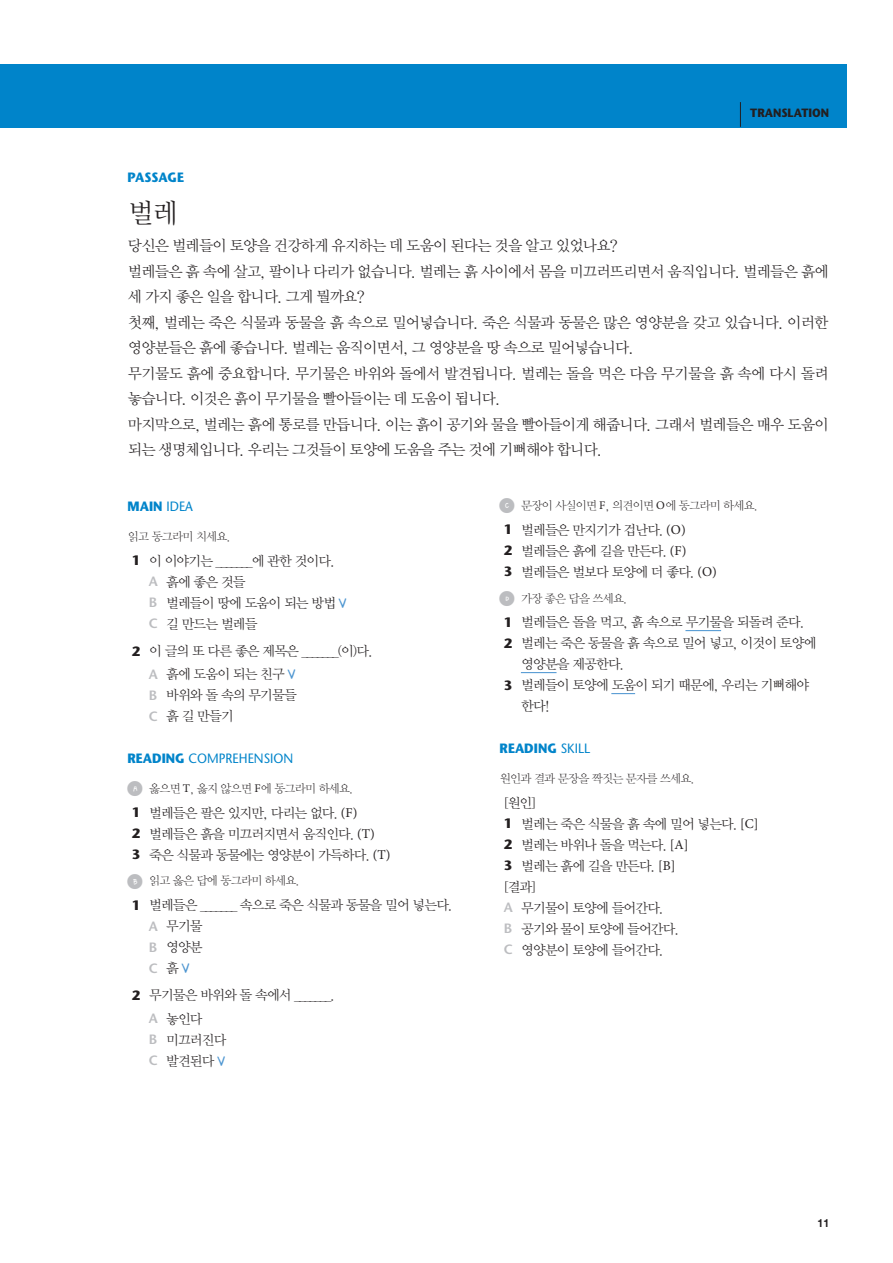
<style>
.page{position:relative;width:893px;height:1263px;background:#fff}
.page>*{position:absolute;margin:0;border:0;box-sizing:border-box;transform-origin:0 0}
.t1{font:27px "Y Mj O12";color:#231f20}
.t2{font:15px/25.5px "Y Mj O12";letter-spacing:-.1em;color:#231f20}
.t3{font:13.5px/21px "Y Mj O12";letter-spacing:-.12em;color:#231f20}
.t4{font:700 13.5px "Stone Sans";color:#0084ca;scale:.93 1}
.t5{font:13.5px "Stone Sans";color:#0084ca;scale:.93 1}
.t6{font:600 13.5px "Stone Sans";color:#bcbdc0}
.t7{font:700 12px "Stone Sans";color:#231f20;scale:.93 1}
.t8{font:11.7px "Y Mj O11";letter-spacing:-.12em;color:#231f20}
.t9{font:700 11.25px "Helvetica Neue";color:#231f20;scale:.93 1}
.s1{font-weight:400}
.s2{font-family:"Stone Sans";font-weight:700}
.s3{font-family:"Stone Sans";font-weight:600;color:#bcbdc0}
.s4{font-family:"Scrogglet";color:#4e96d1}
.s5{font-weight:700}
.s6{font-family:"Jang NUM Kwang Soo";font-size:15px;color:#bcbdc0}
.s7{font-family:"Minion Pro"}
.s8{font-family:"Y Mj O12";font-weight:400;color:#231f20}
.s9{font-family:"Scrogglet";font-weight:400;color:#4e96d1}
</style>
<div class="page">
<div style="left:0;top:64px;width:846px;height:64px;background:#0084ca"></div>
<svg style="left:740px;top:102px;width:1px;height:25px"></svg>
<hr style="left:685px;top:630px;width:36px;height:1px;background:#4e96d1">
<hr style="left:521px;top:672px;width:36px;height:1px;background:#4e96d1">
<svg style="left:611px;top:693px;width:24px;height:1px"></svg>
<p class="t7" style="left:750px;top:105px;width:86px">TRANSLATION</p>
<p class="t4" style="left:128px;top:168px;width:62px">PASSAGE</p>
<h1 class="t1" style="left:128px;top:196px;width:53px">벌레</h1>
<p class="t2" style="left:128px;top:233px;width:703px">당신은 벌레들이 토양을 건강하게 유지하는 데 도움이 된다는 것을 알고 있었나요?<br>벌레들은 흙 속에 살고, 팔이나 다리가 없습니다. 벌레는 흙 사이에서 몸을 미끄러뜨리면서 움직입니다. 벌레들은 흙에 세 가지 좋은 일을 합니다. 그게 뭘까요?<br>첫째, 벌레는 죽은 식물과 동물을 흙 속으로 밀어넣습니다. 죽은 식물과 동물은 많은 영양분을 갖고 있습니다. 이러한 영양분들은 흙에 좋습니다. 벌레는 움직이면서, 그 영양분을 땅 속으로 밀어넣습니다.<br>무기물도 흙에 중요합니다. 무기물은 바위와 돌에서 발견됩니다. 벌레는 돌을 먹은 다음 무기물을 흙 속에 다시 돌려 놓습니다. 이것은 흙이 무기물을 빨아들이는 데 도움이 됩니다.<br>마지막으로, 벌레는 흙에 통로를 만듭니다. 이는 흙이 공기와 물을 빨아들이게 해줍니다. 그래서 벌레들은 매우 도움이 되는 생명체입니다. 우리는 그것들이 토양에 도움을 주는 것에 기뻐해야 합니다.</p>
<p class="t4" style="left:128px;top:498px;width:72px">MAIN <span class="s1">I DEA</span></p>
<p class="t8" style="left:128px;top:529px;width:105px">읽고 동그라미 치세요.</p>
<p class="t3" style="left:149px;top:550px;width:200px;text-indent:-17px"><span class="s2">1</span> 이 이야기는 _______에 관한 것이다.<br><span class="s3">A</span> 흙에 좋은 것들<br><span class="s3">B</span> 벌레들이 땅에 도움이 되는 방법 <span class="s4">V<br></span><span class="s3">C</span> 길 만드는 벌레들</p>
<p class="t3" style="left:149px;top:639px;width:226px;line-height:23.1px;text-indent:-17px"><span class="s2">2</span> 이 글의 또 다른 좋은 제목은 _______(이)다.<br><span class="s3">A</span> 흙에 도움이 되는 친구 <span class="s4">V</span></p>
<p class="t3" style="left:149px;top:685px;width:150px"><span class="s3">B</span> 바위와 돌 속의 무기물들<br><span class="s3">C</span> 흙 길 만들기</p>
<p class="t5" style="left:128px;top:750px;width:180px"><span class="s5">READING</span> COMPREHENSION</p>
<p class="t8" style="left:128px;top:781px;width:228px"><span class="s6">A</span> 옳으면 <span class="s7">T</span>, 옳지 않으면 <span class="s7">F</span>에 동그라미 하세요.</p>
<p class="t3" style="left:132px;top:802px;width:260px"><span class="s2">1</span> 벌레들은 팔은 있지만, 다리는 없다. <span class="s7">(F)<br></span><span class="s2">2</span> 벌레들은 흙을 미끄러지면서 움직인다. <span class="s7">(T)<br></span><span class="s2">3</span> 죽은 식물과 동물에는 영양분이 가득하다. <span class="s7">(T)</span></p>
<p class="t8" style="left:128px;top:874px;width:174px"><span class="s6">B</span> 읽고 옳은 답에 동그라미 하세요.</p>
<p class="t3" style="left:149px;top:894px;width:306px;text-indent:-17px"><span class="s2">1</span> 벌레들은 _______ 속으로 죽은 식물과 동물을 밀어 넣는다.<br><span class="s3">A</span> 무기물<br><span class="s3">B</span> 영양분</p>
<p class="t6" style="left:149px;top:960px;width:42px">C <span class="s8">흙</span><span class="s9">V</span></p>
<p class="t3" style="left:149px;top:984px;width:188px;line-height:23.1px;text-indent:-17px"><span class="s2">2</span> 무기물은 바위와 돌 속에서 _______.<br><span class="s3">A</span> 놓인다</p>
<p class="t3" style="left:149px;top:1029px;width:80px"><span class="s3">B</span> 미끄러진다<br><span class="s3">C</span> 발견된다 <span class="s4">V</span></p>
<p class="t8" style="left:500px;top:498px;width:260px"><span class="s6">C</span> 문장이 사실이면 <span class="s7">F</span>, 의견이면 <span class="s7">O</span>에 동그라미 하세요.</p>
<p class="t3" style="left:504px;top:519px;width:214px"><span class="s2">1</span> 벌레들은 만지기가 겁난다. <span class="s7">(O)<br></span><span class="s2">2</span> 벌레들은 흙에 길을 만든다. <span class="s7">(F)<br></span><span class="s2">3</span> 벌레들은 벌보다 토양에 더 좋다. <span class="s7">(O)</span></p>
<p class="t8" style="left:500px;top:591px;width:130px"><span class="s6">D</span> 가장 좋은 답을 쓰세요.</p>
<p class="t3" style="left:504px;top:612px;width:303px"><span class="s2">1</span> 벌레들은 돌을 먹고, 흙 속으로 무기물을 되돌려 준다.</p>
<p class="t3" style="left:504px;top:633px;width:314px"><span class="s2">2</span> 벌레는 죽은 동물을 흙 속으로 밀어 넣고, 이것이 토양에</p>
<p class="t3" style="left:521px;top:654px;width:106px">영양분을 제공한다.</p>
<p class="t3" style="left:504px;top:675px;width:307px"><span class="s2">3</span> 벌레들이 토양에 도움이 되기 때문에, 우리는 기뻐해야</p>
<p class="t3" style="left:521px;top:696px;width:30px">한다!</p>
<p class="t4" style="left:500px;top:740px;width:99px">READING <span class="s1">SKILL</span></p>
<p class="t8" style="left:500px;top:771px;width:197px">원인과 결과 문장을 짝짓는 문자를 쓰세요.</p>
<p class="t3" style="left:504px;top:792px;width:256px">[원인]<br><span class="s2">1</span> 벌레는 죽은 식물을 흙 속에 밀어 넣는다. <span class="s7">[C]<br></span><span class="s2">2</span> 벌레는 바위나 돌을 먹는다. <span class="s7">[A]<br></span><span class="s2">3</span> 벌레는 흙에 길을 만든다. <span class="s7">[B]<br></span>[결과]<br><span class="s3">A</span> 무기물이 토양에 들어간다.<br><span class="s3">B</span> 공기와 물이 토양에 들어간다.<br><span class="s3">C</span> 영양분이 토양에 들어간다.</p>
<p class="t9" style="left:817px;top:1216px;width:14px">11</p>
</div>
